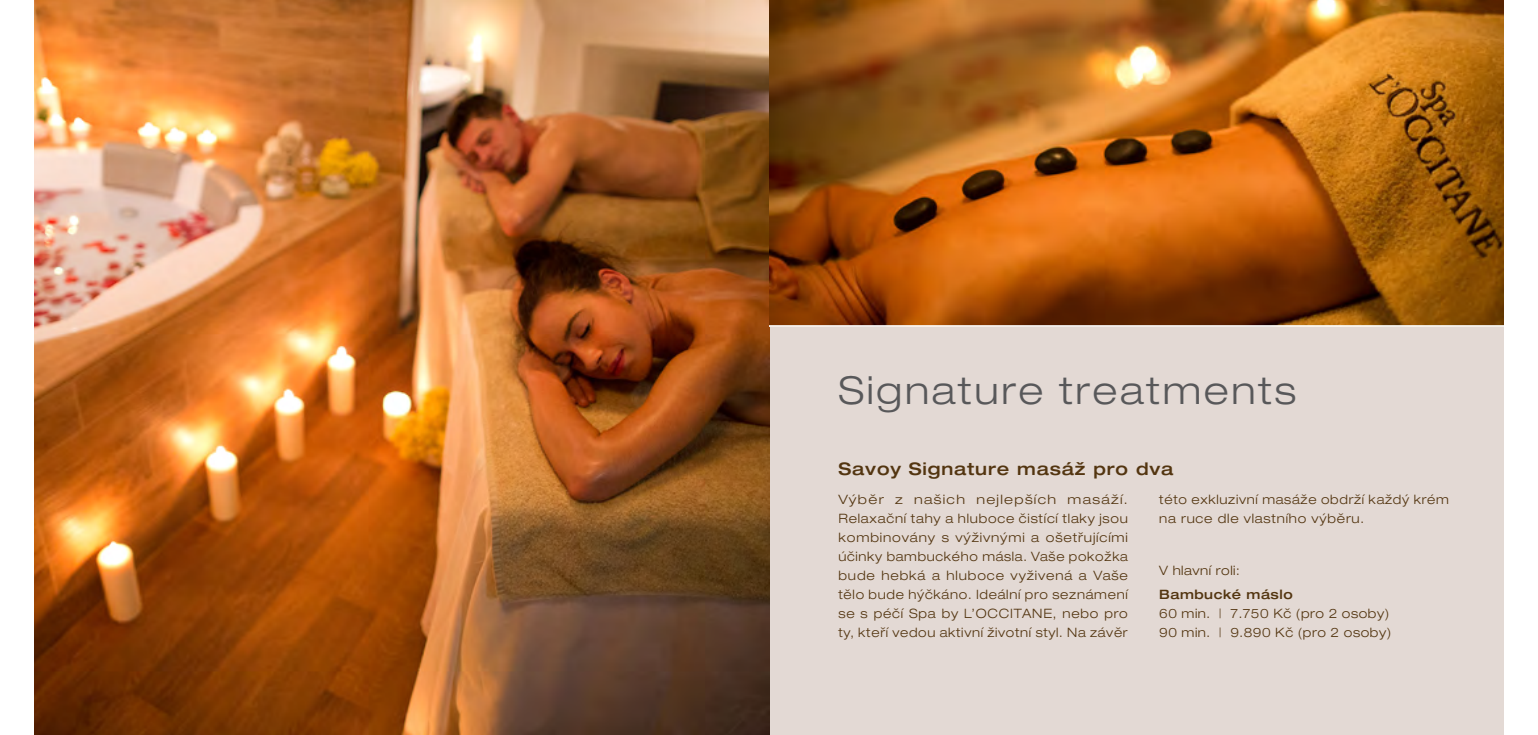
<style>
.page{position:relative;width:1538px;height:735px;background:#fff}
.page>*{position:absolute;margin:0;border:0;box-sizing:border-box;transform-origin:0 0}
.t1{font:300 expanded 38.5px "Helvetica Neue LT Pro";letter-spacing:.07em;color:#58585a}
.t2{font:500 expanded 17.32px "Helvetica Neue LT Pro";letter-spacing:.05em;color:#533510}
.t3{font:300 expanded 12.95px/18.9px "Helvetica Neue LT Pro";letter-spacing:.055em;color:#533510;text-align:justify;scale:1.07 1}
.t4{font:300 expanded 12.95px/18.9px "Helvetica Neue LT Pro";letter-spacing:.055em;color:#533510}
.t5{font:500 expanded 12.95px "Helvetica Neue LT Pro";letter-spacing:.04em;color:#533510}
</style>
<div class="page">
<div style="left:769px;top:0;width:734px;height:734px;background:#e3d9d4"></div>
<img style="left:35px;top:0;width:734px;height:734px">
<img style="left:769px;top:0;width:734px;height:325px">
<hr style="left:769px;top:325px;width:769px;height:2px;background:#fff">
<h1 class="t1" style="left:838px;top:367px;width:459px">Signature treatments</h1>
<h2 class="t2" style="left:838px;top:457px;width:336px">Savoy Signature masáž pro dva</h2>
<p class="t3" style="left:838px;top:490px;width:272px">Výběr z našich nejlepších masáží.<br>Relaxační tahy a hluboce čistící tlaky jsou kombinovány s výživnými a ošetřujícími účinky bambuckého másla. Vaše pokožka bude hebká a hluboce vyživená a Vaše tělo bude hýčkáno. Ideální pro seznámení se s péčí Spa by L’Occitane</p>
<p class="t4" style="left:1159px;top:490px;width:291px">této exkluzivní masáže obdrží každý krém na ruce dle vlastního výběru.</p>
<p class="t4" style="left:1159px;top:561px;width:82px">V hlavní roli:</p>
<p class="t5" style="left:1159px;top:585px;width:135px">Bambucké máslo</p>
<p class="t4" style="left:1159px;top:603px;width:234px">60 min. | 7.750 Kč (pro 2 osoby)<br>90 min. | 9.890 Kč (pro 2 osoby)</p>
<p class="t4" style="left:838px;top:603px;width:291px;text-align:right">, nebo pro<br>ty, kteří vedou aktivní životní styl. Na závěr</p>
</div>
